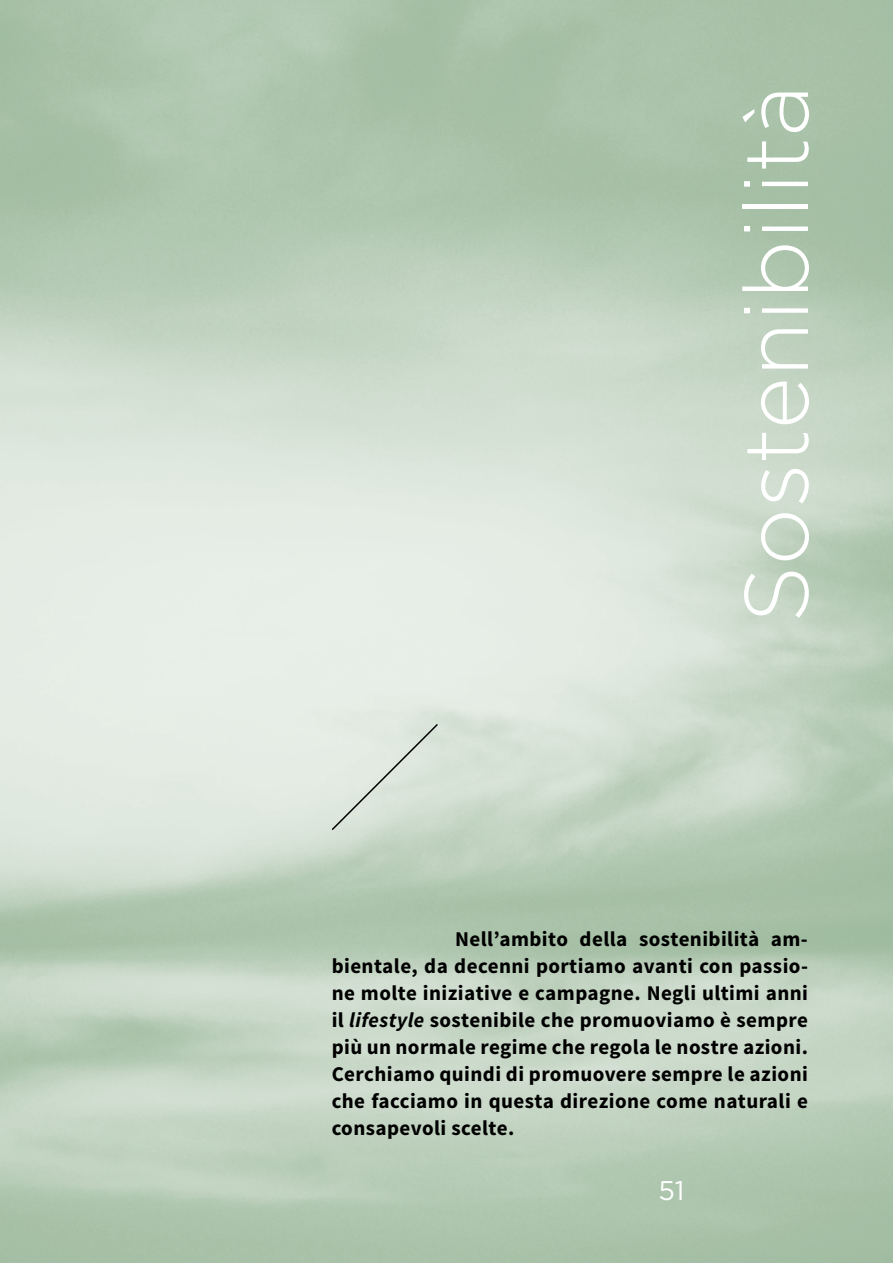
<style>
.page{position:relative;width:893px;height:1263px;background:#fff}
.page>*{position:absolute;margin:0;border:0;box-sizing:border-box;transform-origin:0 0}
.t1{font:300 90px "Gotham";color:#fff}
.t2{font:27px "Gotham";color:#fff}
.t3{font:700 21px/27px "Source Sans Pro";letter-spacing:.02em;color:#000;text-align:justify}
.s1{font-style:italic}
</style>
<div class="page">
<svg style="left:330px;top:722px;width:109px;height:110px;background:#d7e1d7"></svg>
<h1 class="t1" style="left:719px;top:623px;width:540px;rotate:-90deg">Sostenibilità</h1>
<p class="t3" style="left:332px;top:927px;width:478px;text-indent:123px">Nell’ambito della sostenibilità am&shy;bientale, da decenni portiamo avanti con passio&shy;ne molte iniziative e campagne. Negli ultimi anni il <span class="s1">lifestyle</span> sostenibile che promuoviamo è sempre più un normale regime che regola le nostre azioni.<br>Cerchiamo quindi di promuovere sempre le azioni che facciamo in questa direzione come naturali e consapevoli scelte.</p>
<p class="t2" style="left:658px;top:1173px;width:28px">51</p>
</div>
